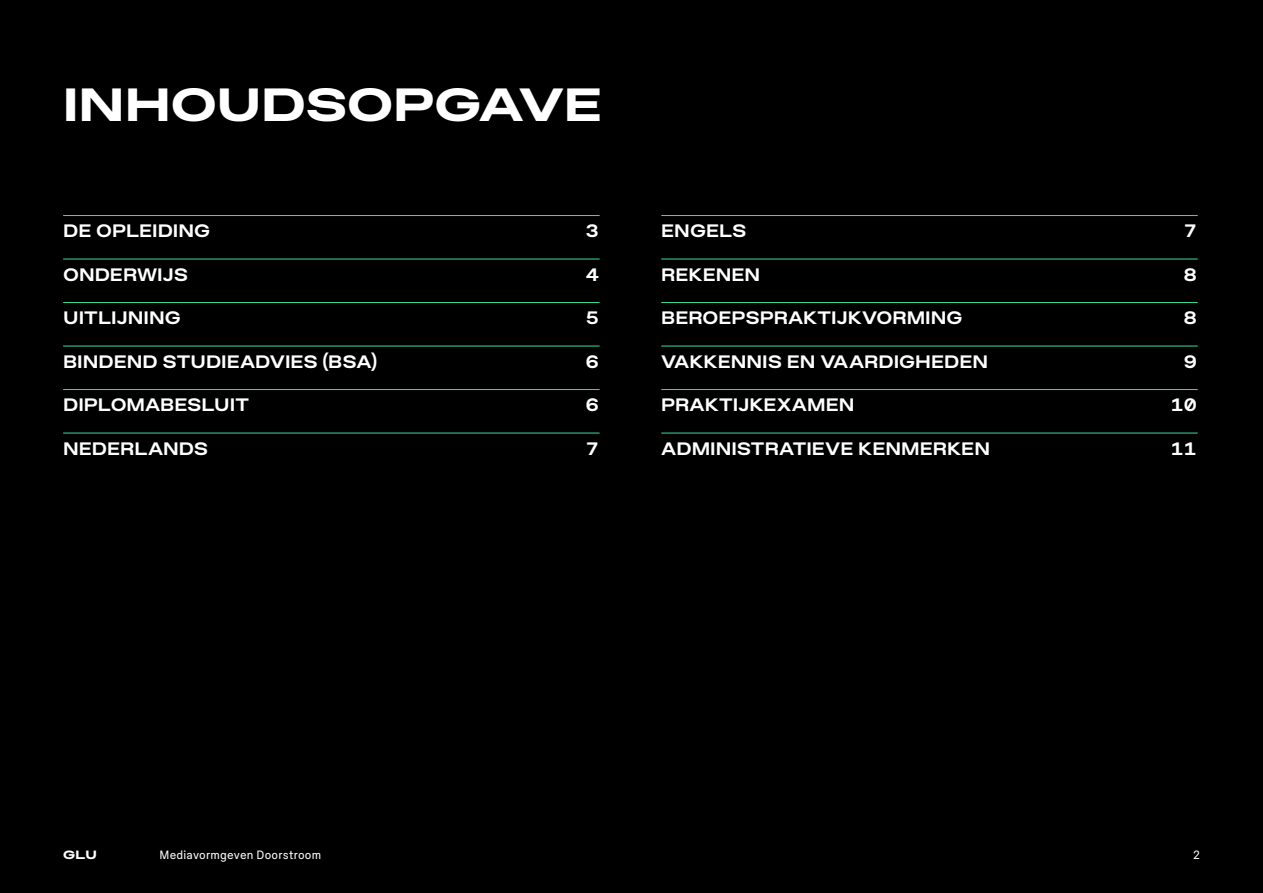
<style>
.page{position:relative;width:1263px;height:893px;background:#000}
.page>*{position:absolute;margin:0;border:0;box-sizing:border-box;transform-origin:0 0}
.t1{font:46.5px "Plaid XL";letter-spacing:-.005em;color:#fff}
.t2{font:18px "Plaid L";color:#fff}
.t3{font:12px "Plaid S";letter-spacing:.02em;color:#fff}
.t4{font:12px "Plaid XL";color:#fff}
</style>
<div class="page">
<hr style="left:63px;top:215px;width:537px;height:1px;background:#38dda1">
<hr style="left:63px;top:259px;width:537px;height:1px;background:#38dda1">
<hr style="left:63px;top:302px;width:537px;height:1px;background:#38dda1">
<hr style="left:63px;top:346px;width:537px;height:1px;background:#38dda1">
<hr style="left:63px;top:389px;width:537px;height:1px;background:#38dda1">
<hr style="left:63px;top:433px;width:537px;height:1px;background:#38dda1">
<hr style="left:661px;top:215px;width:537px;height:1px;background:#38dda1">
<hr style="left:661px;top:259px;width:537px;height:1px;background:#38dda1">
<hr style="left:661px;top:302px;width:537px;height:1px;background:#38dda1">
<hr style="left:661px;top:346px;width:537px;height:1px;background:#38dda1">
<hr style="left:661px;top:389px;width:537px;height:1px;background:#38dda1">
<hr style="left:661px;top:433px;width:537px;height:1px;background:#38dda1">
<h1 class="t1" style="left:63px;top:74px;width:540px">INHOUDSOPGAVE</h1>
<p class="t2" style="left:63px;top:219px;width:149px">DE OPLEIDING</p>
<p class="t2" style="left:586px;top:219px;width:15px">3</p>
<p class="t2" style="left:63px;top:263px;width:126px">ONDERWIJS</p>
<p class="t2" style="left:586px;top:263px;width:15px">4</p>
<p class="t2" style="left:63px;top:306px;width:119px">UITLIJNING</p>
<p class="t2" style="left:586px;top:306px;width:15px">5</p>
<p class="t2" style="left:63px;top:350px;width:316px">BINDEND STUDIEADVIES (BSA)</p>
<p class="t2" style="left:586px;top:350px;width:15px">6</p>
<p class="t2" style="left:63px;top:393px;width:188px">DIPLOMABESLUIT</p>
<p class="t2" style="left:586px;top:393px;width:15px">6</p>
<p class="t2" style="left:63px;top:437px;width:147px">NEDERLANDS</p>
<p class="t2" style="left:586px;top:437px;width:15px">7</p>
<p class="t2" style="left:661px;top:219px;width:87px">ENGELS</p>
<p class="t2" style="left:1184px;top:219px;width:15px">7</p>
<p class="t2" style="left:661px;top:263px;width:101px">REKENEN</p>
<p class="t2" style="left:1184px;top:263px;width:15px">8</p>
<p class="t2" style="left:661px;top:306px;width:303px">BEROEPSPRAKTIJKVORMING</p>
<p class="t2" style="left:1184px;top:306px;width:15px">8</p>
<p class="t2" style="left:661px;top:350px;width:328px">VAKKENNIS EN VAARDIGHEDEN</p>
<p class="t2" style="left:1184px;top:350px;width:15px">9</p>
<p class="t2" style="left:661px;top:393px;width:195px">PRAKTIJKEXAMEN</p>
<p class="t2" style="left:1171px;top:393px;width:28px">10</p>
<p class="t2" style="left:661px;top:437px;width:330px">ADMINISTRATIEVE KENMERKEN</p>
<p class="t2" style="left:1171px;top:437px;width:28px">11</p>
<p class="t4" style="left:63px;top:847px;width:35px">GLU</p>
<p class="t3" style="left:159px;top:847px;width:163px">Mediavormgeven Doorstroom</p>
<p class="t3" style="left:1193px;top:847px;width:8px">2</p>
</div>
